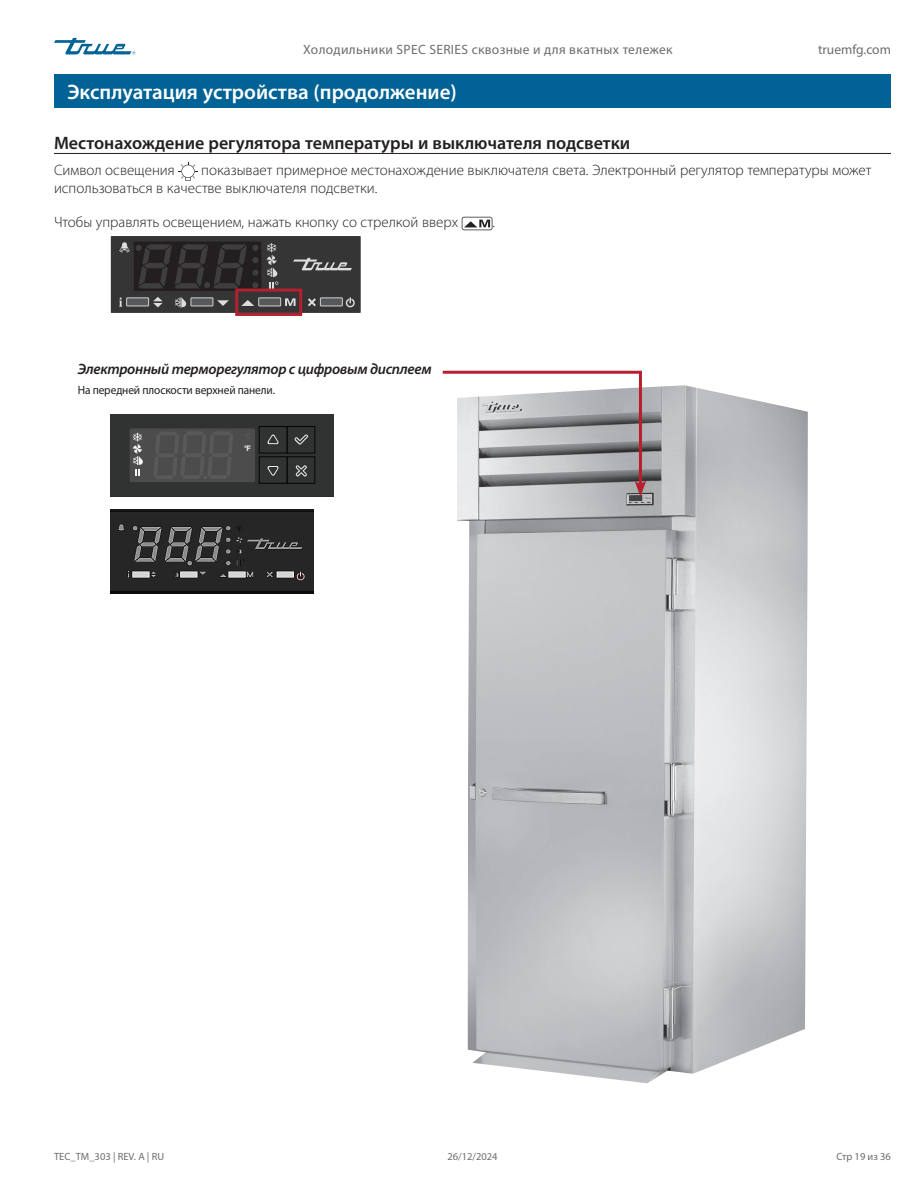
<style>
.page{position:relative;width:918px;height:1188px;background:#fff}
.page>*{position:absolute;margin:0;border:0;box-sizing:border-box;transform-origin:0 0}
.Title_bar_Page_header{font:600 21px "Myriad Pro";color:#fff}
.Subhead_underscore_H1{font:600 18px "Myriad Pro";color:#231f20}
.Body_Text_light_Normal{font:300 15px/18px "Myriad Pro";color:#231f20}
.Subhead_H3{font:italic 600 15px "Myriad Pro";letter-spacing:-.02em;color:#231f20}
.t1{font:13.5px "Myriad Pro";letter-spacing:.025em;color:#6c6d70}
.t2{font:13.5px "Myriad Pro";color:#6c6d70}
.Caption_FIG_Regular{font:12px "Myriad Pro";letter-spacing:-.01em;color:#231f20;scale:.95 1}
.t3{font:10.5px "Myriad Pro";color:#6c6d70}
.t4{font:700 7.65px "Arial Narrow";color:#f4f5f6}
.s1{font-family:"Arial"}
</style>
<div class="page">
<svg style="left:54px;top:38px;width:81px;height:16px"></svg>
<img style="left:457px;top:385px;width:351px;height:698px">
<hr style="left:54px;top:153px;width:837px;height:1px;background:#231f20">
<div style="left:54px;top:74px;width:837px;height:34px;background:#016395"></div>
<div style="left:111px;top:236px;width:250px;height:77px;background:#363536"></div>
<svg style="left:119px;top:242px;width:11px;height:11px"></svg>
<svg style="left:267px;top:243px;width:11px;height:46px"></svg>
<div style="left:134px;top:242px;width:127px;height:49px;background:#231f20"></div>
<svg style="left:293px;top:258px;width:59px;height:12px"></svg>
<svg style="left:308px;top:298px;width:8px;height:8px"></svg>
<svg style="left:346px;top:297px;width:9px;height:10px"></svg>
<div style="left:320px;top:298px;width:22px;height:8px;background:#57585a"></div>
<div style="left:320px;top:298px;width:23px;height:8px;border:1px solid #d1d2d4"></div>
<svg style="left:241px;top:300px;width:13px;height:6px"></svg>
<svg style="left:285px;top:298px;width:11px;height:8px"></svg>
<div style="left:259px;top:298px;width:22px;height:8px;background:#57585a"></div>
<div style="left:258px;top:298px;width:23px;height:8px;border:1px solid #d1d2d4"></div>
<svg style="left:217px;top:300px;width:12px;height:6px"></svg>
<svg style="left:175px;top:297px;width:11px;height:11px"></svg>
<div style="left:191px;top:298px;width:22px;height:8px;background:#57585a"></div>
<div style="left:191px;top:298px;width:22px;height:8px;border:1px solid #d1d2d4"></div>
<svg style="left:119px;top:297px;width:3px;height:10px"></svg>
<svg style="left:153px;top:297px;width:10px;height:10px"></svg>
<div style="left:127px;top:298px;width:22px;height:8px;background:#57585a"></div>
<div style="left:126px;top:298px;width:23px;height:8px;border:1px solid #d1d2d4"></div>
<div style="left:252px;top:282px;width:7px;height:6px;background:#3e3e3f;border-radius:50%"></div>
<div style="left:252px;top:270px;width:7px;height:6px;background:#3e3e3f;border-radius:50%"></div>
<div style="left:252px;top:257px;width:7px;height:6px;background:#3e3e3f;border-radius:50%"></div>
<div style="left:252px;top:245px;width:7px;height:6px;background:#3e3e3f;border-radius:50%"></div>
<svg style="left:136px;top:244px;width:111px;height:44px"></svg>
<div style="left:235px;top:289px;width:67px;height:27px;border:3px solid #b61f2d"></div>
<svg style="left:178px;top:162px;width:20px;height:19px"></svg>
<svg style="left:462px;top:217px;width:30px;height:13px"></svg>
<svg style="left:442px;top:370px;width:204px;height:127px"></svg>
<div style="left:110px;top:414px;width:224px;height:83px;background:#313232"></div>
<div style="left:130px;top:428px;width:125px;height:54px;background:#4c4c4c;border-radius:2px"></div>
<div style="left:287px;top:457px;width:28px;height:26px;background:#313232;border:1px solid #040503"></div>
<svg style="left:296px;top:465px;width:11px;height:11px"></svg>
<div style="left:259px;top:457px;width:28px;height:26px;background:#313232;border:1px solid #040503"></div>
<svg style="left:267px;top:466px;width:12px;height:10px"></svg>
<div style="left:287px;top:426px;width:28px;height:27px;background:#313232;border:1px solid #040503"></div>
<svg style="left:295px;top:435px;width:13px;height:10px"></svg>
<div style="left:259px;top:426px;width:28px;height:27px;background:#313232;border:1px solid #040503"></div>
<svg style="left:267px;top:434px;width:12px;height:10px"></svg>
<svg style="left:133px;top:433px;width:10px;height:43px"></svg>
<svg style="left:154px;top:432px;width:79px;height:47px"></svg>
<img style="left:110px;top:509px;width:204px;height:84px">
<p class="t1" style="left:303px;top:42px;width:371px">Холодильники SPEC SERIES сквозные и для вкатных тележек</p>
<p class="Title_bar_Page_header" style="left:68px;top:79px;width:391px">Эксплуатация устройства (продолжение)</p>
<p class="Subhead_underscore_H1" style="left:54px;top:131px;width:578px">Местонахождение регулятора температуры и выключателя подсветки</p>
<p class="t2" style="left:818px;top:42px;width:74px">truemfg.com</p>
<p class="Body_Text_light_Normal" style="left:54px;top:161px;width:122px">Символ освещения</p>
<p class="Body_Text_light_Normal" style="left:54px;top:161px;width:819px;text-indent:147px">показывает примерное местонахождение выключателя света. Электронный регулятор температуры может использоваться в качестве выключателя подсветки.</p>
<p class="Body_Text_light_Normal" style="left:54px;top:213px;width:406px">Чтобы управлять освещением, нажать кнопку со стрелкой вверх</p>
<p class="Body_Text_light_Normal" style="left:492px;top:213px;width:4px">.</p>
<p class="Subhead_H3" style="left:78px;top:360px;width:355px">Электронный терморегулятор с цифровым дисплеем</p>
<p class="Caption_FIG_Regular" style="left:78px;top:383px;width:209px">На передней плоскости верхней панели.</p>
<p class="t4" style="left:244px;top:442px;width:9px">°<span class="s1">F</span></p>
<p class="t3" style="left:54px;top:1150px;width:112px">TEC_TM_303 | REV. A | RU</p>
<p class="t3" style="left:447px;top:1150px;width:52px">26/12/2024</p>
<p class="t3" style="left:836px;top:1150px;width:56px">Стр 19 из 36</p>
</div>
